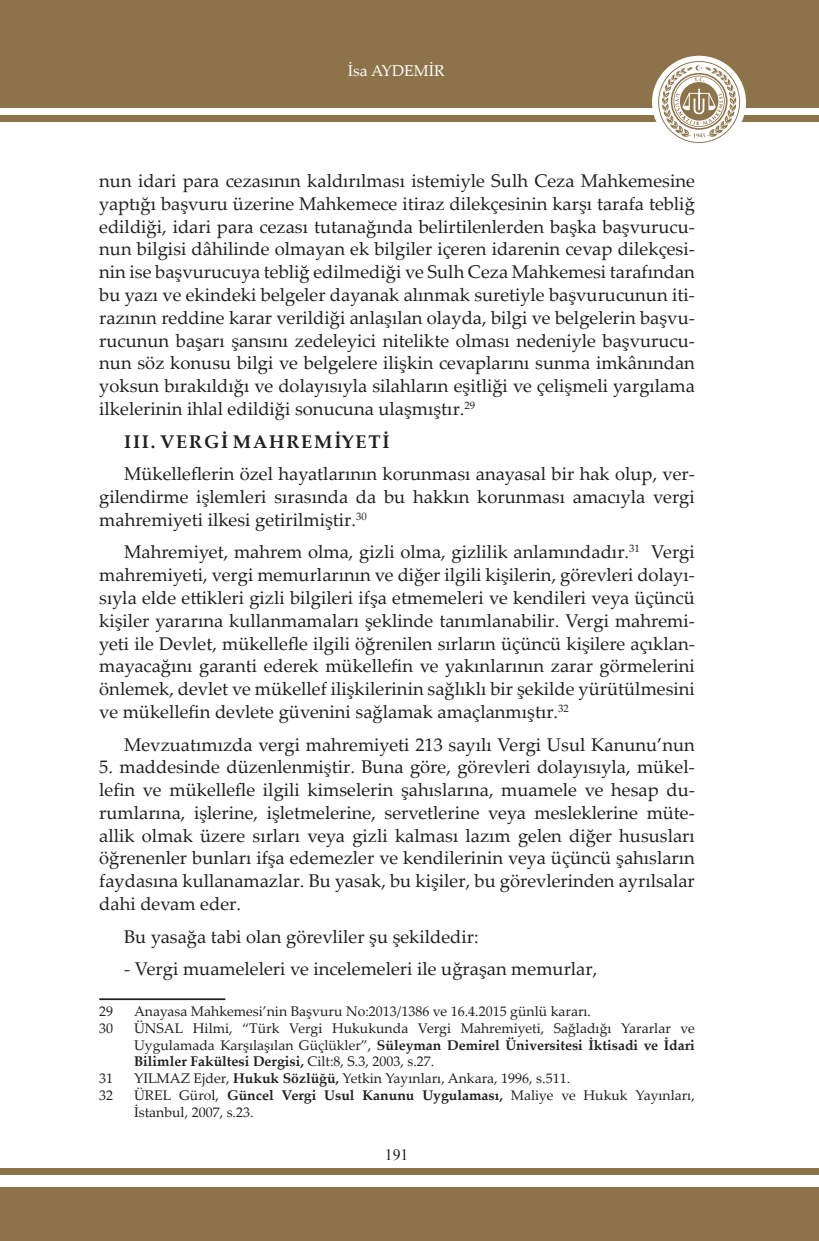
<style>
.page{position:relative;width:819px;height:1241px;background:#fff}
.page>*{position:absolute;margin:0;border:0;box-sizing:border-box;transform-origin:0 0}
.t1{font:18.38px/22.8px "Palatino Linotype";color:#231f20;text-align:justify}
.t2{font:700 18.38px "Palatino Linotype";letter-spacing:.1em;color:#231f20}
.t3{font:15.75px "Palatino Linotype";color:#fff}
.t4{font:15.75px "Times New Roman";color:#231f20}
.t5{font:14px/16.8px "Palatino Linotype";color:#231f20;text-align:justify}
.s1{font-weight:700}
</style>
<div class="page">
<div style="left:0;top:0;width:819px;height:108px;background:#8d734a"></div>
<div style="left:0;top:1187px;width:819px;height:53px;background:#8d734a"></div>
<div style="left:0;top:116px;width:819px;height:6px;background:#8d734a"></div>
<div style="left:0;top:1167px;width:819px;height:6px;background:#8d734a"></div>
<div style="left:652px;top:56px;width:94px;height:93px;background:#fff;border-radius:50%"></div>
<svg style="left:658px;top:61px;width:82px;height:82px"></svg>
<hr style="left:99px;top:998px;width:126px;height:1px;background:#231f20">
<p class="t3" style="left:348px;top:59px;width:98px">İsa AYDEMİR</p>
<p class="t1" style="left:99px;top:169px;width:597px">nun idari para cezasının kaldırılması istemiyle Sulh Ceza Mahkemesine yaptığı başvuru üzerine Mahkemece itiraz dilekçesinin karşı tarafa tebliğ edildiği, idari para cezası tutanağında belirtilenlerden başka başvurucu&shy;nun bilgisi dâhilinde olmayan ek bilgiler içeren idarenin cevap dilekçesi&shy;nin ise başvurucuya tebliğ edilmediği ve Sulh Ceza Mahkemesi tarafından bu yazı ve ekindeki belgeler dayanak alınmak suretiyle başvurucunun iti&shy;razının reddine karar verildiği anlaşılan olayda, bilgi ve belgelerin başvu&shy;rucunun başarı şansını zedeleyici nitelikte olması nedeniyle başvurucu&shy;nun söz konusu bilgi ve belgelere ilişkin cevaplarını sunma imkânından yoksun bırakıldığı ve dolayısıyla silahların eşitliği ve çelişmeli yargılama ilkelerinin ihlal edildiği sonucuna ulaşmıştır.<sup>29</sup></p>
<p class="t2" style="left:124px;top:428px;width:266px">III. VERGI MAHREMIYETI</p>
<p class="t1" style="left:99px;top:462px;width:597px;text-indent:25px">Mükelleflerin özel hayatlarının korunması anayasal bir hak olup, ver&shy;gilendirme işlemleri sırasında da bu hakkın korunması amacıyla vergi mahremiyeti ilkesi getirilmiştir.<sup>30</sup></p>
<p class="t1" style="left:99px;top:540px;width:597px;text-indent:25px">Mahremiyet, mahrem olma, gizli olma, gizlilik anlamındadır.<sup>31</sup> Vergi mahremiyeti, vergi memurlarının ve diğer ilgili kişilerin, görevleri dolayı&shy;sıyla elde ettikleri gizli bilgileri ifşa etmemeleri ve kendileri veya üçüncü kişiler yararına kullanmamaları şeklinde tanımlanabilir. Vergi mahremi&shy;yeti ile Devlet, mükellefle ilgili öğrenilen sırların üçüncü kişilere açıklan&shy;mayacağını garanti ederek mükellefin ve yakınlarının zarar görmelerini önlemek, devlet ve mükellef ilişkilerinin sağlıklı bir şekilde yürütülmesini ve mükellefin devlete güvenini sağlamak amaçlanmıştır.<sup>32</sup></p>
<p class="t1" style="left:124px;top:732px;width:572px">Mevzuatımızda vergi mahremiyeti 213 sayılı Vergi Usul Kanunu’nun</p>
<p class="t1" style="left:99px;top:754px;width:597px">5. maddesinde düzenlenmiştir. Buna göre, görevleri dolayısıyla, mükel&shy;lefin ve mükellefle ilgili kimselerin şahıslarına, muamele ve hesap du&shy;rumlarına, işlerine, işletmelerine, servetlerine veya mesleklerine müte&shy;allik olmak üzere sırları veya gizli kalması lazım gelen diğer hususları öğrenenler bunları ifşa edemezler ve kendilerinin veya üçüncü şahısların faydasına kullanamazlar. Bu yasak, bu kişiler, bu görevlerinden ayrılsalar dahi devam eder.</p>
<p class="t1" style="left:124px;top:924px;width:356px">Bu yasağa tabi olan görevliler şu şekildedir:</p>
<p class="t1" style="left:124px;top:956px;width:474px">- Vergi muameleleri ve incelemeleri ile uğraşan memurlar,</p>
<p class="t5" style="left:99px;top:1002px;width:15px">29</p>
<p class="t5" style="left:134px;top:1002px;width:458px">Anayasa Mahkemesi’nin Başvuru No:2013/1386 ve 16.4.2015 günlü kararı.</p>
<p class="t5" style="left:99px;top:1018px;width:15px">30</p>
<p class="t5" style="left:134px;top:1018px;width:562px">ÜNSAL Hilmi, “Türk Vergi Hukukunda Vergi Mahremiyeti, Sağladığı Yararlar ve Uygulamada Karşılaşılan Güçlükler”, <span class="s1">Süleyman Demirel Üniversitesi İktisadi ve İdari Bilimler Fakültesi Dergisi,</span> Cilt:8, S.3, 2003, s.27.</p>
<p class="t5" style="left:99px;top:1069px;width:15px">31</p>
<p class="t5" style="left:134px;top:1069px;width:437px">YILMAZ Ejder, <span class="s1">Hukuk Sözlüğü,</span> Yetkin Yayınları, Ankara, 1996, s.511.</p>
<p class="t5" style="left:99px;top:1086px;width:15px">32</p>
<p class="t5" style="left:134px;top:1086px;width:562px">ÜREL Gürol, <span class="s1">Güncel Vergi Usul Kanunu Uygulaması,</span> Maliye ve Hukuk Yayınları,<br>İstanbul, 2007, s.23.</p>
<p class="t4" style="left:385px;top:1143px;width:25px">191</p>
</div>
